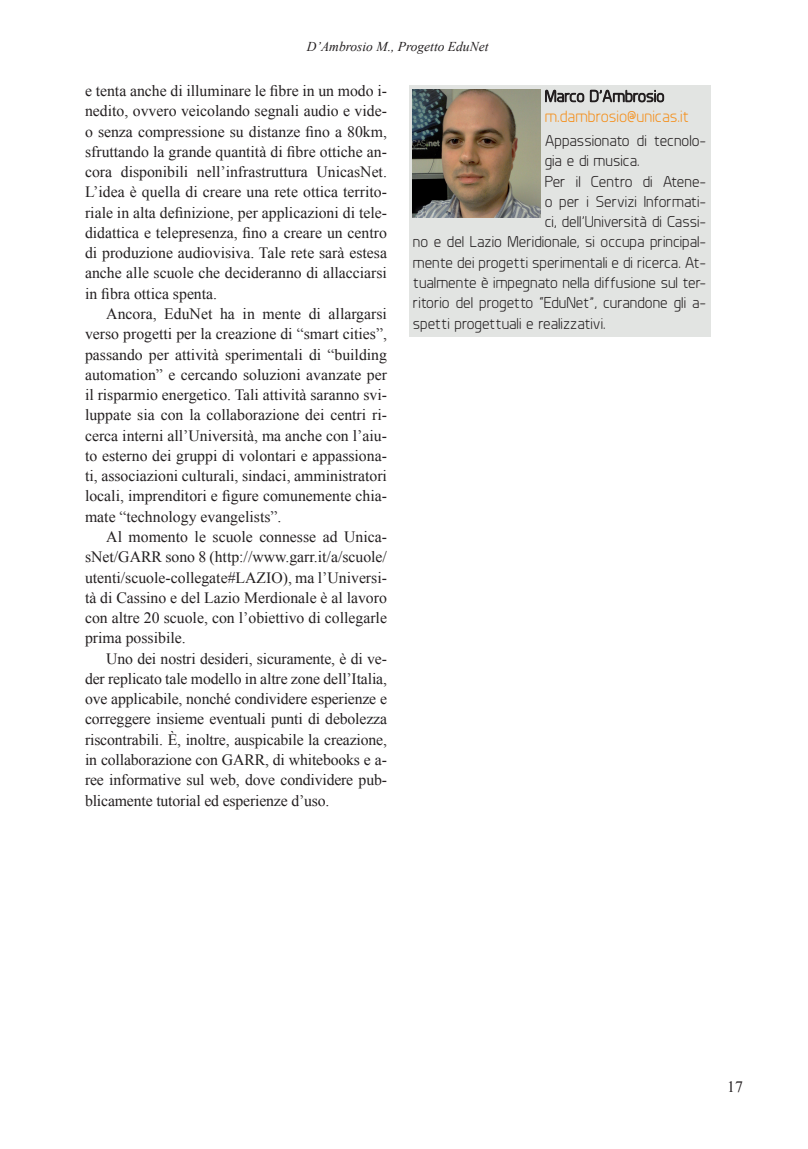
<style>
.page{position:relative;width:808px;height:1149px;background:#fff}
.page>*{position:absolute;margin:0;border:0;box-sizing:border-box;transform-origin:0 0}
.t1{font:16.5px "Planer";color:#f4901d}
.t2{font:16.5px "Planer";color:#231f20}
.t3{font:15.75px/20.2px "Times New Roman";color:#231f20;text-align:justify}
.t4{font:15.75px "Planer";color:#231f20}
.t5{font:italic 13.5px "Times New Roman";color:#231f20}
</style>
<div class="page">
<div style="left:409px;top:85px;width:301px;height:252px;background:#e2e4e2"></div>
<svg style="left:545px;top:89px;width:39px;height:14px"></svg>
<svg style="left:590px;top:89px;width:74px;height:14px"></svg>
<img style="left:413px;top:89px;width:127px;height:128px">
<p class="t5" style="left:307px;top:37px;width:183px">D’Ambrosio M., Progetto EduNet</p>
<p class="t3" style="left:85px;top:80px;width:303px">e tenta anche di illuminare le fibre in un modo i&shy;nedito, ovvero veicolando segnali audio e vide&shy;o senza compressione su distanze fino a 80km, sfruttando la grande quantità di fibre ottiche an&shy;cora disponibili nell’infrastruttura UnicasNet.<br>L’idea è quella di creare una rete ottica territo&shy;riale in alta definizione, per applicazioni di tele&shy;didattica e telepresenza, fino a creare un centro di produzione audiovisiva. Tale rete sarà estesa anche alle scuole che decideranno di allacciarsi in fibra ottica spenta.</p>
<p class="t3" style="left:85px;top:303px;width:303px;text-indent:21px">Ancora, EduNet ha in mente di allargarsi verso progetti per la creazione di “smart cities”, passando per attività sperimentali di “building automation” e cercando soluzioni avanzate per il risparmio energetico. Tali attività saranno svi&shy;luppate sia con la collaborazione dei centri ri&shy;cerca interni all’Università, ma anche con l’aiu&shy;to esterno dei gruppi di volontari e appassiona&shy;ti, associazioni culturali, sindaci, amministratori locali, imprenditori e figure comunemente chia&shy;mate “technology evangelists”.</p>
<p class="t3" style="left:85px;top:526px;width:303px;text-indent:21px">Al momento le scuole connesse ad Unica&shy;sNet/GARR sono 8 (http://www.garr.it/a/scuole/ utenti/scuole-collegate#LAZIO), ma l’Universi&shy;tà di Cassino e del Lazio Merdionale è al lavoro con altre 20 scuole, con l’obiettivo di collegarle prima possibile.</p>
<p class="t3" style="left:85px;top:647px;width:303px;text-indent:21px">Uno dei nostri desideri, sicuramente, è di ve&shy;der replicato tale modello in altre zone dell’Italia, ove applicabile, nonché condividere esperienze e correggere insieme eventuali punti di debolezza riscontrabili. È, inoltre, auspicabile la creazione, in collaborazione con GARR, di whitebooks e a&shy;ree informative sul web, dove condividere pub&shy;blicamente tutorial ed esperienze d’uso.</p>
<p class="t2" style="left:545px;top:86px;width:121px">Marco D’Ambrosio</p>
<p class="t1" style="left:545px;top:106px;width:146px">m.dambrosio@unicas.it</p>
<p class="t4" style="left:545px;top:131px;width:163px">Appassionato di tecnolo-</p>
<p class="t4" style="left:545px;top:152px;width:96px">gia e di musica.</p>
<p class="t4" style="left:545px;top:172px;width:163px">Per il Centro di Atene-</p>
<p class="t4" style="left:545px;top:192px;width:163px">o per i Servizi Informati-</p>
<p class="t4" style="left:545px;top:212px;width:163px">ci, dell’Università di Cassi-</p>
<p class="t4" style="left:413px;top:233px;width:295px">no e del Lazio Meridionale, si occupa principal-</p>
<p class="t4" style="left:413px;top:253px;width:295px">mente dei progetti sperimentali e di ricerca. At-</p>
<p class="t4" style="left:413px;top:273px;width:295px">tualmente è impegnato nella diffusione sul ter-</p>
<p class="t4" style="left:413px;top:293px;width:295px">ritorio del progetto “EduNet”, curandone gli a-</p>
<p class="t4" style="left:413px;top:314px;width:194px">spetti progettuali e realizzativi.</p>
<p class="t3" style="left:727px;top:1075px;width:17px">17</p>
</div>
